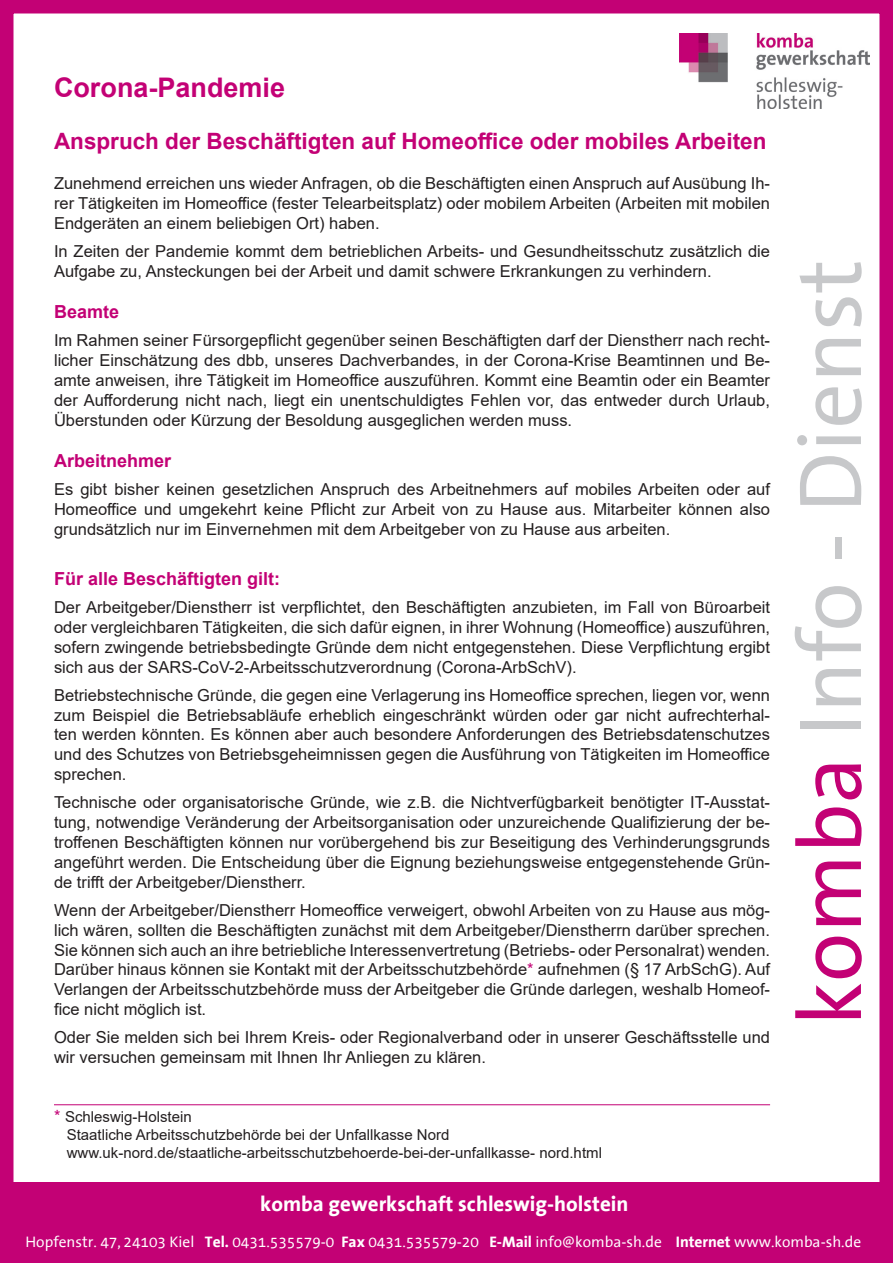
<style>
.page{position:relative;width:893px;height:1263px;background:#fff}
.page>*{position:absolute;margin:0;border:0;box-sizing:border-box;transform-origin:0 0}
.t1{font:90px "The Sans Office";color:#c7c8ca}
.t2{font:700 27px "Arial";color:#c30175}
.t3{font:700 22.5px "Arial";color:#c30175}
.t4{font:700 21px "The Sans Office";color:#fff}
.t5{font:700 18px "Arial";color:#c30175}
.t6{font:16.5px/19.8px "Arial";color:#231f20;text-align:justify}
.t7{font:15.45px "The Sans Office";color:#fff}
.t8{font:15px "Arial";color:#231f20}
.s1{color:#c30175}
.s2{font-size:16.5px;color:#c30175}
.s3{font-weight:700}
</style>
<div class="page">
<img style="left:679px;top:33px;width:190px;height:75px">
<div style="left:0;top:1183px;width:893px;height:80px;background:#c30175"></div>
<div style="left:0;top:0;width:893px;height:1209px;border:14px solid #c30175"></div>
<hr style="left:54px;top:1104px;width:716px;height:1px;background:#c30175">
<p class="t2" style="left:54px;top:68px;width:233px">Corona-Pandemie</p>
<p class="t3" style="left:54px;top:126px;width:714px">Anspruch der Beschäftigten auf Homeoffice oder mobiles Arbeiten</p>
<p class="t6" style="left:54px;top:173px;width:718px">Zunehmend erreichen uns wieder Anfragen, ob die Beschäftigten einen Anspruch auf Ausübung Ih&shy;rer Tätigkeiten im Homeoffice (fester Telearbeitsplatz) oder mobilem Arbeiten (Arbeiten mit mobilen Endgeräten an einem beliebigen Ort) haben.</p>
<p class="t6" style="left:54px;top:241px;width:718px">In Zeiten der Pandemie kommt dem betrieblichen Arbeits- und Gesundheitsschutz zusätzlich die<br>Aufgabe zu, Ansteckungen bei der Arbeit und damit schwere Erkrankungen zu verhindern.</p>
<p class="t5" style="left:54px;top:299px;width:67px">Beamte</p>
<p class="t6" style="left:54px;top:331px;width:718px">Im Rahmen seiner Fürsorgepflicht gegenüber seinen Beschäftigten darf der Dienstherr nach recht&shy;licher Einschätzung des dbb, unseres Dachverbandes, in der Corona-Krise Beamtinnen und Be&shy;amte anweisen, ihre Tätigkeit im Homeoffice auszuführen. Kommt eine Beamtin oder ein Beamter der Aufforderung nicht nach, liegt ein unentschuldigtes Fehlen vor, das entweder durch Urlaub, Überstunden oder Kürzung der Besoldung ausgeglichen werden muss.</p>
<p class="t5" style="left:54px;top:448px;width:119px">Arbeitnehmer</p>
<p class="t6" style="left:54px;top:479px;width:718px">Es gibt bisher keinen gesetzlichen Anspruch des Arbeitnehmers auf mobiles Arbeiten oder auf Homeoffice und umgekehrt keine Pflicht zur Arbeit von zu Hause aus. Mitarbeiter können also grundsätzlich nur im Einvernehmen mit dem Arbeitgeber von zu Hause aus arbeiten.</p>
<p class="t5" style="left:54px;top:566px;width:228px">Für alle Beschäftigten gilt:</p>
<p class="t6" style="left:54px;top:597px;width:718px">Der Arbeitgeber/Dienstherr ist verpflichtet, den Beschäftigten anzubieten, im Fall von Büroarbeit oder vergleichbaren Tätigkeiten, die sich dafür eignen, in ihrer Wohnung (Homeoffice) auszuführen, sofern zwingende betriebsbedingte Gründe dem nicht entgegenstehen. Diese Verpflichtung ergibt sich aus der SARS-CoV-2-Arbeitsschutzverordnung (Corona-ArbSchV).</p>
<p class="t6" style="left:54px;top:685px;width:718px">Betriebstechnische Gründe, die gegen eine Verlagerung ins Homeoffice sprechen, liegen vor, wenn zum Beispiel die Betriebsabläufe erheblich eingeschränkt würden oder gar nicht aufrechterhal&shy;ten werden könnten. Es können aber auch besondere Anforderungen des Betriebsdatenschutzes und des Schutzes von Betriebsgeheimnissen gegen die Ausführung von Tätigkeiten im Homeoffice sprechen.</p>
<p class="t6" style="left:54px;top:793px;width:718px">Technische oder organisatorische Gründe, wie z.B. die Nichtverfügbarkeit benötigter IT-Ausstat&shy;tung, notwendige Veränderung der Arbeitsorganisation oder unzureichende Qualifizierung der be&shy;troffenen Beschäftigten können nur vorübergehend bis zur Beseitigung des Verhinderungsgrunds angeführt werden. Die Entscheidung über die Eignung beziehungsweise entgegenstehende Grün&shy;de trifft der Arbeitgeber/Dienstherr.</p>
<p class="t6" style="left:54px;top:900px;width:718px">Wenn der Arbeitgeber/Dienstherr Homeoffice verweigert, obwohl Arbeiten von zu Hause aus mög&shy;lich wären, sollten die Beschäftigten zunächst mit dem Arbeitgeber/Dienstherrn darüber sprechen.<br>Sie können sich auch an ihre betriebliche Interessenvertretung (Betriebs- oder Personalrat) wenden.<br>Darüber hinaus können sie Kontakt mit der Arbeitsschutzbehörde<span class="s1">*</span> aufnehmen (§ 17 ArbSchG). Auf Verlangen der Arbeitsschutzbehörde muss der Arbeitgeber die Gründe darlegen, weshalb Homeof&shy;fice nicht möglich ist.</p>
<p class="t6" style="left:54px;top:1027px;width:718px">Oder Sie melden sich bei Ihrem Kreis- oder Regionalverband oder in unserer Geschäftsstelle und wir versuchen gemeinsam mit Ihnen Ihr Anliegen zu klären.</p>
<p class="t1" style="left:784px;top:1026px;width:768px;rotate:-90deg"><span class="s1">komba</span> Info - Dienst</p>
<p class="t8" style="left:54px;top:1106px;width:139px"><span class="s2">*</span> Schleswig-Holstein</p>
<p class="t8" style="left:67px;top:1124px;width:384px">Staatliche Arbeitsschutzbehörde bei der Unfallkasse Nord</p>
<p class="t8" style="left:67px;top:1142px;width:537px">www.uk-nord.de/staatliche-arbeitsschutzbehoerde-bei-der-unfallkasse- nord.html</p>
<p class="t4" style="left:260px;top:1193px;width:370px">komba gewerkschaft schleswig-holstein</p>
<p class="t7" style="left:26px;top:1234px;width:837px">Hopfenstr. 47, 24103 Kiel <span class="s3">Tel.</span> 0431.535579-0 <span class="s3">Fax</span> 0431.535579-20 <span class="s3">E-Mail</span> info@komba-sh.de <span class="s3">Internet</span> www.komba-sh.de</p>
</div>
